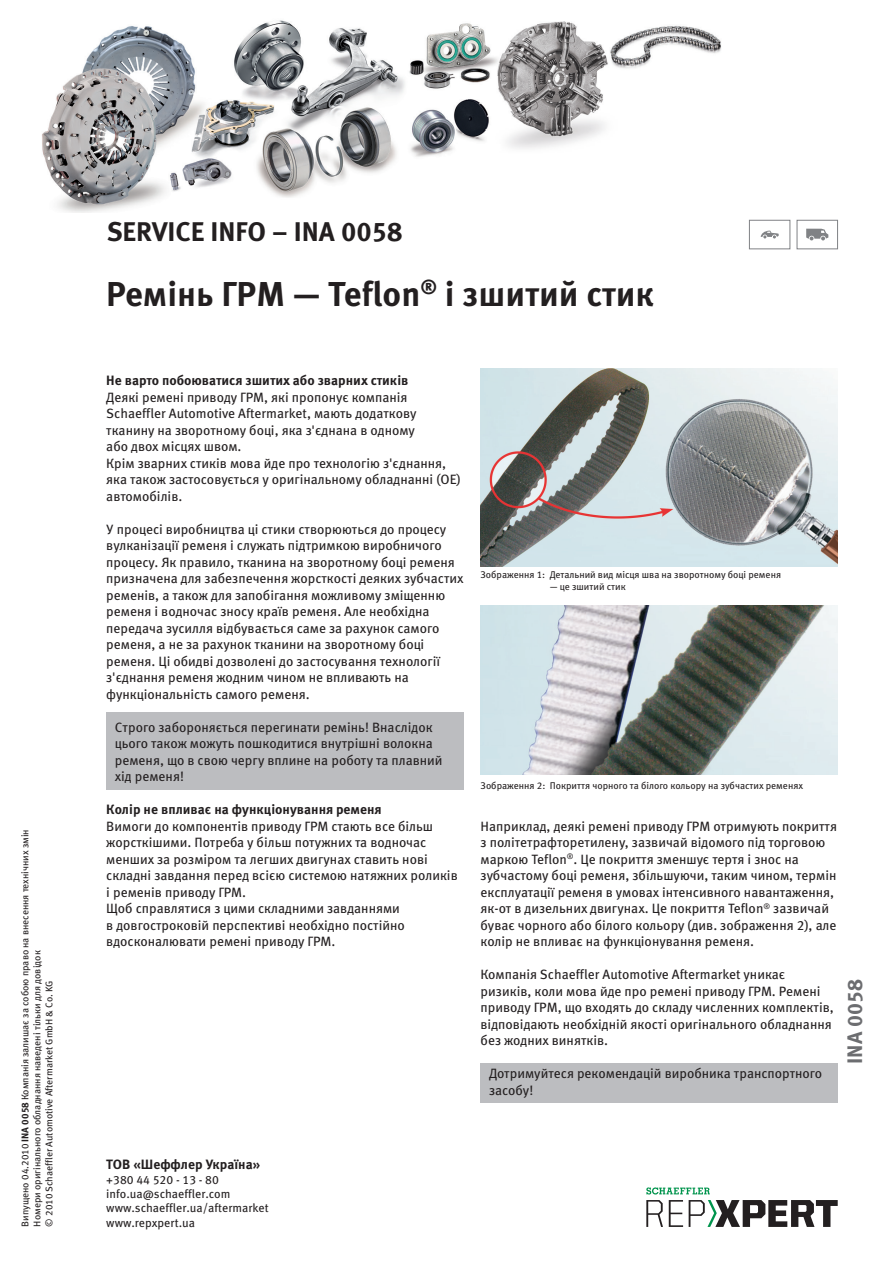
<style>
.page{position:relative;width:893px;height:1263px;background:#fff}
.page>*{position:absolute;margin:0;border:0;box-sizing:border-box;transform-origin:0 0}
.NADPIS_hlavní{font:700 34.5px "Meta Pro";color:#231f20}
.SERVICE_INFO{font:700 27px "Meta Pro";color:#231f20}
.t1{font:700 21px "Meta Pro";color:#6c6d70}
.NORMAL_book{font:13.5px/16.5px "Meta Pro";color:#231f20}
.BOLD_normal{font:700 13.5px "Meta Pro";color:#231f20}
.RASTR_text_běžný{font:13.5px/16.5px "Meta Pro";color:#231f20}
.NORMAL_book-2{font:700 13.5px "Meta Pro";color:#231f20}
.NORMAL_book-3{font:12px "Meta Pro";color:#231f20}
.VYDÁNÍ_datum{font:9.75px "Meta Pro";color:#231f20}
.OBRAZ{font:9.75px "Meta Pro";color:#231f20}
.s1{font-weight:700}
</style>
<div class="page">
<div style="left:480px;top:1063px;width:358px;height:40px;background:#bcbdc0"></div>
<div style="left:106px;top:712px;width:357px;height:78px;background:#bcbdc0"></div>
<img style="left:480px;top:369px;width:358px;height:198px">
<img style="left:481px;top:606px;width:357px;height:169px">
<div style="left:749px;top:220px;width:41px;height:29px;border:1px solid #808285"></div>
<svg style="left:761px;top:231px;width:18px;height:7px"></svg>
<div style="left:797px;top:220px;width:41px;height:29px;border:1px solid #808285"></div>
<svg style="left:806px;top:229px;width:22px;height:11px"></svg>
<img style="left:42px;top:20px;width:679px;height:193px">
<svg style="left:646px;top:1200px;width:17px;height:27px"></svg>
<svg style="left:669px;top:1200px;width:14px;height:27px"></svg>
<svg style="left:689px;top:1200px;width:149px;height:27px"></svg>
<svg style="left:646px;top:1187px;width:64px;height:7px"></svg>
<p class="VYDÁNÍ_datum" style="left:18px;top:1226px;width:399px;rotate:-90deg">Випущено 04.2010 <span class="s1">INA 0058</span> Компанія залишає за собою право на внесення технічних змін</p>
<p class="VYDÁNÍ_datum" style="left:30px;top:1226px;width:278px;rotate:-90deg">Номери оригінального обладнання наведені тільки для довідок</p>
<p class="VYDÁNÍ_datum" style="left:42px;top:1226px;width:248px;rotate:-90deg">© 2010 Schaeffler Automotive Aftermarket GmbH &amp; Co. KG</p>
<p class="SERVICE_INFO" style="left:107px;top:210px;width:297px">SERVICE INFO – INA 0058</p>
<p class="NADPIS_hlavní" style="left:106px;top:267px;width:550px">Ремінь ГРМ — Teflon<sup>®</sup> і зшитий стик</p>
<p class="BOLD_normal" style="left:106px;top:370px;width:304px">Не варто побоюватися зшитих або зварних стиків</p>
<p class="NORMAL_book" style="left:106px;top:388px;width:312px">Деякі ремені приводу ГРМ, які пропонує компанія Schaeffler Automotive Aftermarket, мають додаткову тканину на зворотному боці, яка з'єднана в одному або двох місцях швом.</p>
<p class="NORMAL_book" style="left:106px;top:454px;width:356px">Крім зварних стиків мова йде про технологію з'єднання, яка також застосовується у оригінальному обладнанні (OE) автомобілів.</p>
<p class="NORMAL_book" style="left:106px;top:520px;width:359px">У процесі виробництва ці стики створюються до процесу вулканізації ременя і служать підтримкою виробничого процесу. Як правило, тканина на зворотному боці ременя призначена для забезпечення жорсткості деяких зубчастих ременів, а також для запобігання можливому зміщенню ременя і водночас зносу країв ременя. Але необхідна передача зусилля відбувається саме за рахунок самого ременя, а не за рахунок тканини на зворотному боці ременя. Ці обидві дозволені до застосування технології з'єднання ременя жодним чином не впливають на функціональність самого ременя.</p>
<p class="NORMAL_book" style="left:115px;top:718px;width:329px">Строго забороняється перегинати ремінь! Внаслідок цього також можуть пошкодитися внутрішні волокна ременя, що в свою чергу вплине на роботу та плавний хід ременя!</p>
<p class="BOLD_normal" style="left:106px;top:799px;width:277px">Колір не впливає на функціонування ременя</p>
<p class="NORMAL_book" style="left:106px;top:817px;width:353px">Вимоги до компонентів приводу ГРМ стають все більш жорсткішими. Потреба у більш потужних та водночас менших за розміром та легших двигунах ставить нові складні завдання перед всією системою натяжних роликів і ременів приводу ГРМ.</p>
<p class="NORMAL_book" style="left:106px;top:899px;width:300px">Щоб справлятися з цими складними завданнями в довгостроковій перспективі необхідно постійно вдосконалювати ремені приводу ГРМ.</p>
<p class="OBRAZ" style="left:480px;top:567px;width:302px">Зображення 1: Детальний вид місця шва на зворотному боці ременя</p>
<p class="OBRAZ" style="left:550px;top:579px;width:78px">— це зшитий стик</p>
<p class="OBRAZ" style="left:481px;top:778px;width:324px">Зображення 2: Покриття чорного та білого кольору на зубчастих ременях</p>
<p class="NORMAL_book" style="left:481px;top:817px;width:358px">Наприклад, деякі ремені приводу ГРМ отримують покриття з політетрафторетилену, зазвичай відомого під торговою маркою Teflon<sup>®</sup>. Це покриття зменшує тертя і знос на зубчастому боці ременя, збільшуючи, таким чином, термін експлуатації ременя в умовах інтенсивного навантаження, як-от в дизельних двигунах. Це покриття Teflon<sup>®</sup> зазвичай буває чорного або білого кольору (див. зображення 2), але колір не впливає на функціонування ременя.</p>
<p class="NORMAL_book" style="left:481px;top:965px;width:355px">Компанія Schaeffler Automotive Aftermarket уникає ризиків, коли мова йде про ремені приводу ГРМ. Ремені приводу ГРМ, що входять до складу численних комплектів, відповідають необхідній якості оригінального обладнання без жодних винятків.</p>
<p class="RASTR_text_běžný" style="left:489px;top:1064px;width:335px">Дотримуйтеся рекомендацій виробника транспортного засобу!</p>
<h3 class="t1" style="left:838px;top:1064px;width:86px;rotate:-90deg">INA 0058</h3>
<p class="NORMAL_book-2" style="left:106px;top:1154px;width:155px">ТОВ «Шеффлер Україна»</p>
<p class="NORMAL_book-3" style="left:106px;top:1170px;width:114px">+380 44 520 - 13 - 80</p>
<p class="NORMAL_book-3" style="left:106px;top:1185px;width:126px">info.ua@schaeffler.com</p>
<p class="NORMAL_book-3" style="left:106px;top:1199px;width:164px">www.schaeffler.ua/aftermarket</p>
<p class="NORMAL_book-3" style="left:106px;top:1213px;width:90px">www.repxpert.ua</p>
</div>
